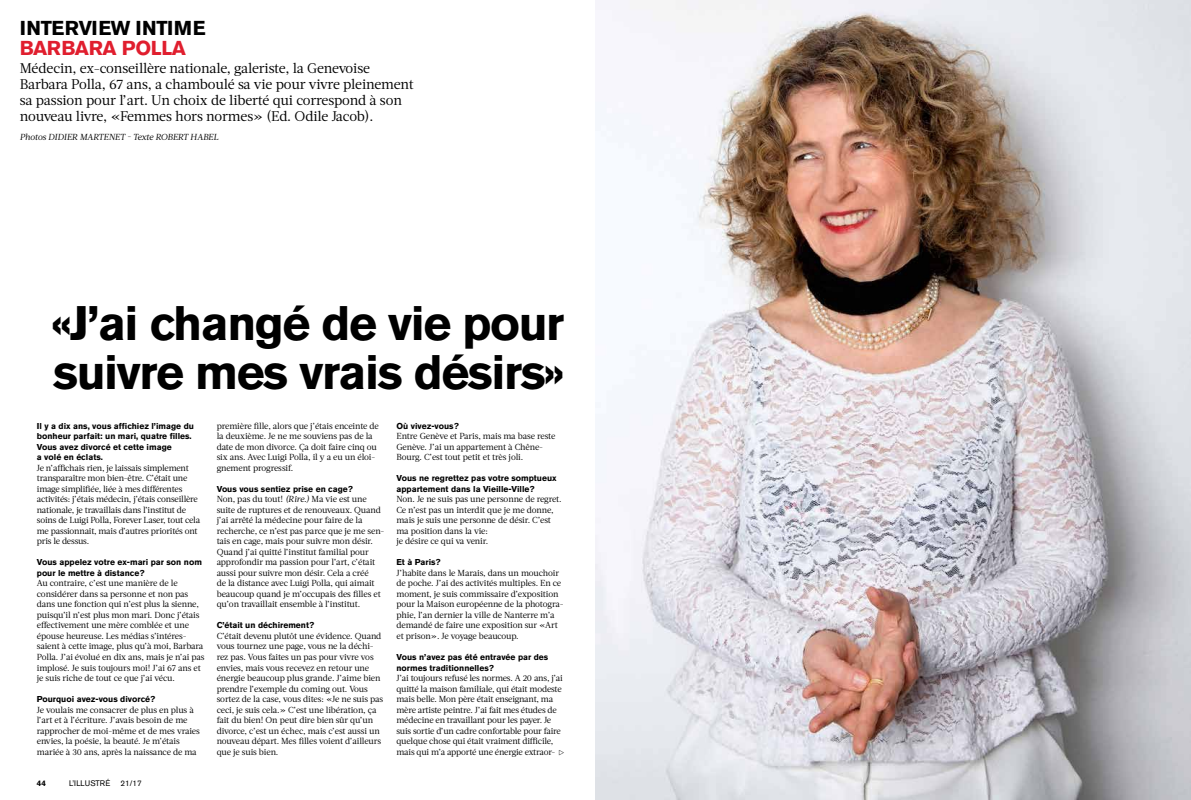
<style>
.page{position:relative;width:1191px;height:800px;background:#fff}
.page>*{position:absolute;margin:0;border:0;box-sizing:border-box;transform-origin:0 0}
.t1{font:700 48px/49px "Akzidenz Grotesk BE";letter-spacing:-.03em;color:#000}
.t2{font:700 20px "Akzidenz Grotesk BE";letter-spacing:-.02em;color:#000}
.t3{font:700 20px "Akzidenz Grotesk BE";letter-spacing:-.02em;color:#e01e2e}
.t4{font:14px/16px "Acta";letter-spacing:-.01em;color:#000}
.t5{font:8.8px/10.5px "Acta";letter-spacing:-.02em;color:#000}
.t6{font:italic 8.8px "Acta";letter-spacing:-.015em;color:#000}
.t7{font:700 8.5px/10.5px "Akzidenz Grotesk BE";color:#000}
.t8{font:8px "Akzidenz Grotesk BE";color:#000}
.t9{font:700 8px "Akzidenz Grotesk BE";color:#000}
.s1{font-style:italic}
</style>
<div class="page">
<img style="left:595px;top:0;width:596px;height:799px">
<h2 class="t2" style="left:20px;top:16px;width:187px">INTERVIEW INTIME</h2>
<h2 class="t3" style="left:20px;top:36px;width:168px">BARBARA POLLA</h2>
<p class="t4" style="left:20px;top:60px;width:395px">Médecin, ex-conseillère nationale, galeriste, la Genevoise Barbara Polla, 67 ans, a chamboulé sa vie pour vivre pleinement sa passion pour l’art. Un choix de liberté qui correspond à son nouveau livre, «Femmes hors normes» (Ed. Odile Jacob).</p>
<p class="t6" style="left:20px;top:131px;width:200px">Photos DIDIER MARTENET - Texte ROBERT HABEL</p>
<h1 class="t1" style="left:51px;top:298px;width:514px">«J’ai changé de vie pour suivre mes vrais désirs»</h1>
<p class="t7" style="left:37px;top:420px;width:159px">Il y a dix ans, vous affichiez l’image du bonheur parfait: un mari, quatre filles.<br>Vous avez divorcé et cette image<br>a volé en éclats.</p>
<p class="t5" style="left:37px;top:462px;width:165px">Je n’affichais rien, je laissais simplement transparaître mon bien-être. C’était une image simplifiée, liée à mes différentes activités: j’étais médecin, j’étais conseillère nationale, je travaillais dans l’institut de soins de Luigi Polla, Forever Laser, tout cela me passionnait, mais d’autres priorités ont pris le dessus.</p>
<p class="t7" style="left:37px;top:557px;width:167px">Vous appelez votre ex-mari par son nom pour le mettre à distance?</p>
<p class="t5" style="left:37px;top:578px;width:169px">Au contraire, c’est une manière de le considérer dans sa personne et non pas dans une fonction qui n’est plus la sienne, puisqu’il n’est plus mon mari. Donc j’étais effectivement une mère comblée et une épouse heureuse. Les médias s’intéres&shy;saient à cette image, plus qu’à moi, Barbara Polla. J’ai évolué en dix ans, mais je n’ai pas implosé. Je suis toujours moi! J’ai 67 ans et je suis riche de tout ce que j’ai vécu.</p>
<p class="t7" style="left:37px;top:693px;width:120px">Pourquoi avez-vous divorcé?</p>
<p class="t5" style="left:37px;top:704px;width:165px">Je voulais me consacrer de plus en plus à l’art et à l’écriture. J’avais besoin de me rapprocher de moi-même et de mes vraies envies, la poésie, la beauté. Je m’étais mariée à 30 ans, après la naissance de ma</p>
<p class="t5" style="left:217px;top:420px;width:164px">première fille, alors que j’étais enceinte de la deuxième. Je ne me souviens pas de la date de mon divorce. Ça doit faire cinq ou six ans. Avec Luigi Polla, il y a eu un éloi&shy;gnement progressif.</p>
<p class="t7" style="left:217px;top:483px;width:138px">Vous vous sentiez prise en cage?</p>
<p class="t5" style="left:217px;top:494px;width:169px">Non, pas du tout! <span class="s1">(Rire.)</span> Ma vie est une suite de ruptures et de renouveaux. Quand j’ai arrêté la médecine pour faire de la recherche, ce n’est pas parce que je me sen&shy;tais en cage, mais pour suivre mon désir.<br>Quand j’ai quitté l’institut familial pour approfondir ma passion pour l’art, c’était aussi pour suivre mon désir. Cela a créé<br>de la distance avec Luigi Polla, qui aimait beaucoup quand je m’occupais des filles et qu’on travaillait ensemble à l’institut.</p>
<p class="t7" style="left:217px;top:620px;width:99px">C’était un déchirement?</p>
<p class="t5" style="left:217px;top:630px;width:168px">C’était devenu plutôt une évidence. Quand vous tournez une page, vous ne la déchi&shy;rez pas. Vous faites un pas pour vivre vos envies, mais vous recevez en retour une énergie beaucoup plus grande. J’aime bien prendre l’exemple du coming out. Vous sortez de la case, vous dites: «Je ne suis pas ceci, je suis cela.» C’est une libération, ça fait du bien! On peut dire bien sûr qu’un divorce, c’est un échec, mais c’est aussi un nouveau départ. Mes filles voient d’ailleurs que je suis bien.</p>
<p class="t7" style="left:396px;top:420px;width:64px">Où vivez-vous?</p>
<p class="t5" style="left:396px;top:431px;width:160px">Entre Genève et Paris, mais ma base reste<br>Genève. J’ai un appartement à Chêne-<br>Bourg. C’est tout petit et très joli.</p>
<p class="t7" style="left:396px;top:473px;width:162px">Vous ne regrettez pas votre somptueux appartement dans la Vieille-Ville?</p>
<p class="t5" style="left:396px;top:494px;width:167px">Non. Je ne suis pas une personne de regret.<br>Ce n’est pas un interdit que je me donne, mais je suis une personne de désir. C’est ma position dans la vie:<br>je désire ce qui va venir.</p>
<p class="t7" style="left:396px;top:557px;width:46px">Et à Paris?</p>
<p class="t5" style="left:396px;top:567px;width:168px">J’habite dans le Marais, dans un mouchoir de poche. J’ai des activités multiples. En ce moment, je suis commissaire d’exposition pour la Maison européenne de la photogra&shy;phie, l’an dernier la ville de Nanterre m’a demandé de faire une exposition sur «Art et prison». Je voyage beaucoup.</p>
<p class="t7" style="left:396px;top:651px;width:153px">Vous n’avez pas été entravée par des normes traditionnelles?</p>
<p class="t5" style="left:396px;top:672px;width:168px">J’ai toujours refusé les normes. A 20 ans, j’ai quitté la maison familiale, qui était modeste mais belle. Mon père était enseignant, ma mère artiste peintre. J’ai fait mes études de médecine en travaillant pour les payer. Je suis sortie d’un cadre confortable pour faire quelque chose qui était vraiment difficile, mais qui m’a apporté une énergie extraor-</p>
<p class="t9" style="left:37px;top:778px;width:10px">44</p>
<p class="t8" style="left:69px;top:778px;width:43px">L’ILLUSTRÉ</p>
<p class="t8" style="left:121px;top:778px;width:23px">21/17</p>
</div>
